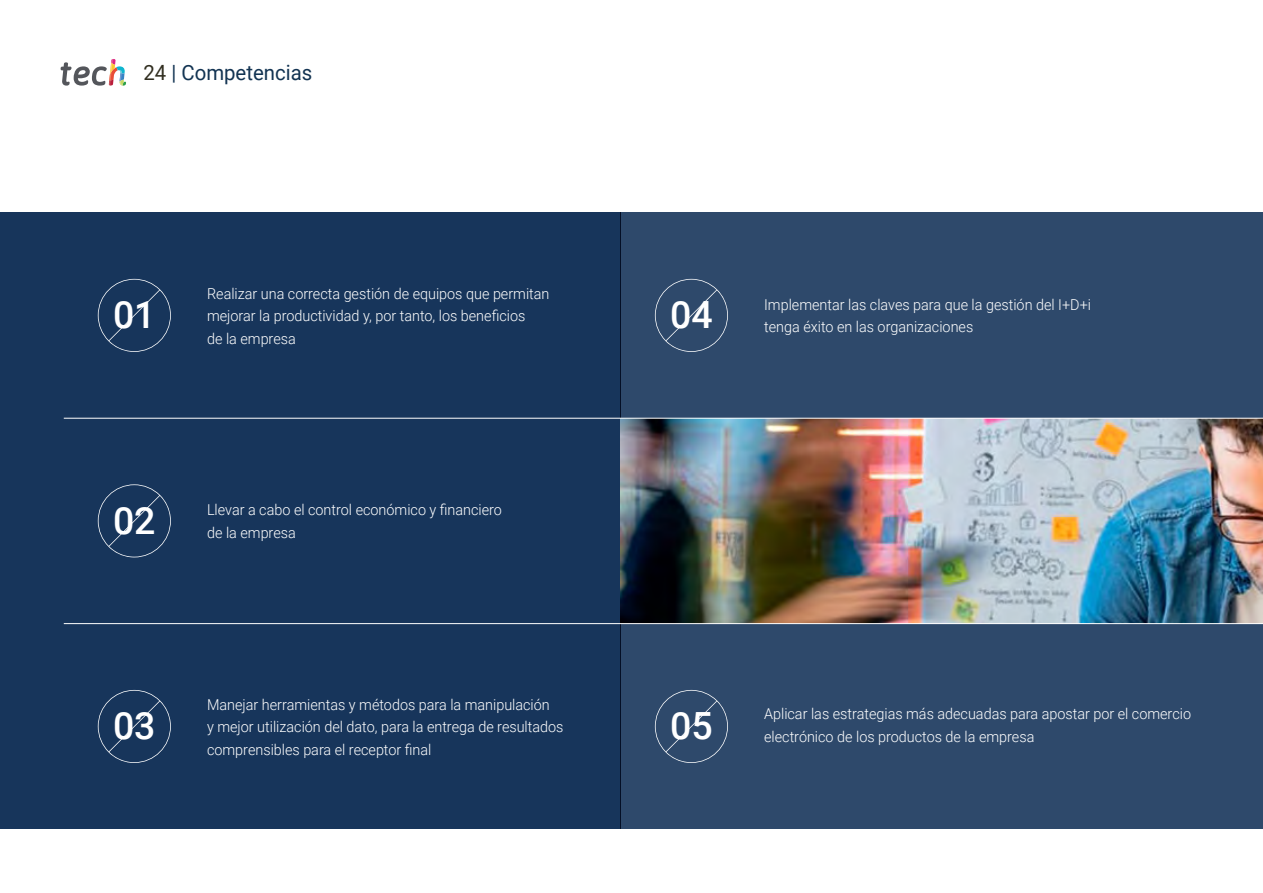
<style>
.page{position:relative;width:1263px;height:893px;background:#fff}
.page>*{position:absolute;margin:0;border:0;box-sizing:border-box;transform-origin:0 0}
.t1{font:500 37.5px "Roboto";color:#fff}
.t2{font:21px "Roboto";color:#123352}
.t3{font:300 15px/22.5px "Roboto";color:#fff;scale:.96 1}
.s1{color:#312e20}
</style>
<div class="page">
<div style="left:0;top:213px;width:621px;height:616px;background:#17355b"></div>
<div style="left:621px;top:213px;width:642px;height:616px;background:#2e496b"></div>
<svg style="left:98px;top:279px;width:73px;height:73px"></svg>
<svg style="left:98px;top:484px;width:73px;height:73px"></svg>
<svg style="left:98px;top:690px;width:73px;height:73px"></svg>
<svg style="left:655px;top:279px;width:73px;height:73px"></svg>
<svg style="left:655px;top:690px;width:73px;height:73px"></svg>
<img style="left:621px;top:419px;width:642px;height:204px">
<hr style="left:64px;top:418px;width:1199px;height:1px;background:#fff">
<hr style="left:64px;top:623px;width:1199px;height:1px;background:#fff">
<svg style="left:61px;top:59px;width:65px;height:27px"></svg>
<h2 class="t2" style="left:144px;top:57px;width:170px"><span class="s1">24</span> | Competencias</h2>
<h1 class="t1" style="left:113px;top:288px;width:44px">01</h1>
<p class="t3" style="left:207px;top:281px;width:358px">Realizar una correcta gestión de equipos que permitan mejorar la productividad y, por tanto, los beneficios<br>de la empresa</p>
<h1 class="t1" style="left:113px;top:494px;width:44px">02</h1>
<p class="t3" style="left:207px;top:498px;width:309px">Llevar a cabo el control económico y financiero de la empresa</p>
<h1 class="t1" style="left:113px;top:699px;width:44px">03</h1>
<p class="t3" style="left:207px;top:692px;width:373px">Manejar herramientas y métodos para la manipulación<br>y mejor utilización del dato, para la entrega de resultados comprensibles para el receptor final</p>
<h1 class="t1" style="left:670px;top:288px;width:44px">04</h1>
<p class="t3" style="left:764px;top:293px;width:342px">Implementar las claves para que la gestión del I+D+i tenga éxito en las organizaciones</p>
<h1 class="t1" style="left:670px;top:699px;width:44px">05</h1>
<p class="t3" style="left:764px;top:702px;width:446px">Aplicar las estrategias más adecuadas para apostar por el comercio electrónico de los productos de la empresa</p>
</div>
